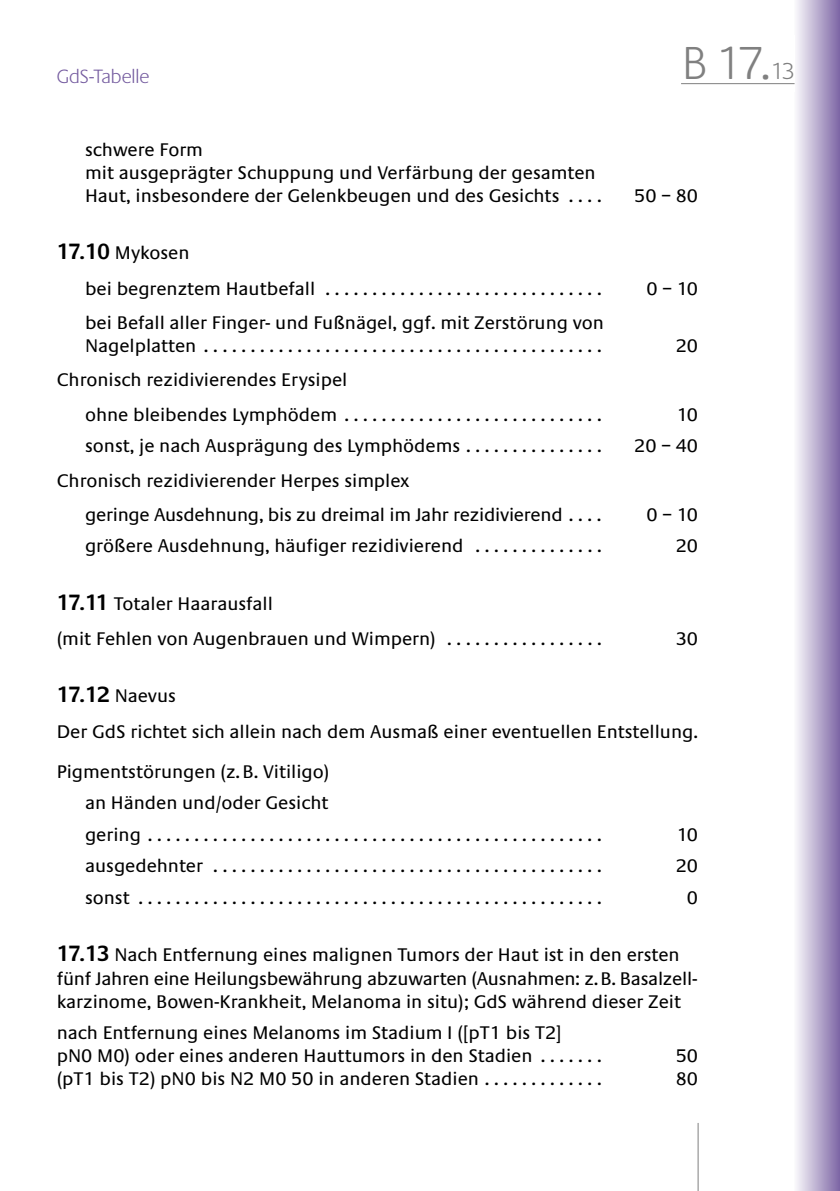
<style>
.page{position:relative;width:840px;height:1191px;background:#fff}
.page>*{position:absolute;margin:0;border:0;box-sizing:border-box;transform-origin:0 0}
.t1{font:300 48px "Praxis EF";color:#808080}
.t2{font:300 20px "Praxis EF";color:#745b9f}
.t3{font:19px/23px "Praxis EF";color:#000}
.s1{font-weight:600;font-size:23px}
.s2{font-size:24px}
</style>
<div class="page">
<hr style="left:697px;top:1123px;width:1px;height:68px;background:#808080">
<div style="left:794px;top:0;width:45px;height:1191px;background:linear-gradient(to right,#fbfbfd,#8069a7)"></div>
<hr style="left:680px;top:83px;width:114px;height:1px;background:#808080">
<p class="t2" style="left:57px;top:69px;width:94px">GdS-Tabelle</p>
<p class="t3" style="left:85px;top:140px;width:517px">schwere Form<br>mit ausgeprägter Schuppung und Verfärbung der gesamten<br>Haut, insbesondere der Gelenkbeugen und des Gesichts . . . .</p>
<p class="t3" style="left:85px;top:237px;width:517px;line-height:35.4px;text-indent:-28px"><span class="s1">17.10</span> Mykosen<br>bei begrenztem Hautbefall . . . . . . . . . . . . . . . . . . . . . . . . . . . . . .</p>
<p class="t3" style="left:85px;top:313px;width:520px">bei Befall aller Finger- und Fußnägel, ggf. mit Zerstörung von<br>Nagelplatten . . . . . . . . . . . . . . . . . . . . . . . . . . . . . . . . . . . . . . . . . . .</p>
<p class="t3" style="left:85px;top:364px;width:517px;line-height:34.4px;text-indent:-28px">Chronisch rezidivierendes Erysipel<br>ohne bleibendes Lymphödem . . . . . . . . . . . . . . . . . . . . . . . . . . . .</p>
<h1 class="t1" style="left:682px;top:46px;width:113px">B 17.<span class="s2">13</span></h1>
<p class="t3" style="left:634px;top:186px;width:65px">50 – 80</p>
<p class="t3" style="left:646px;top:278px;width:53px">0 – 10</p>
<p class="t3" style="left:675px;top:336px;width:24px">20</p>
<p class="t3" style="left:676px;top:404px;width:23px">10</p>
<p class="t3" style="left:85px;top:436px;width:517px">sonst, je nach Ausprägung des Lymphödems . . . . . . . . . . . . . . .</p>
<p class="t3" style="left:634px;top:436px;width:65px">20 – 40</p>
<p class="t3" style="left:85px;top:464px;width:517px;line-height:34.4px;text-indent:-28px">Chronisch rezidivierender Herpes simplex<br>geringe Ausdehnung, bis zu dreimal im Jahr rezidivierend . . . .</p>
<p class="t3" style="left:646px;top:504px;width:53px">0 – 10</p>
<p class="t3" style="left:85px;top:536px;width:517px">größere Ausdehnung, häufiger rezidivierend . . . . . . . . . . . . . .</p>
<p class="t3" style="left:675px;top:536px;width:24px">20</p>
<p class="t3" style="left:57px;top:587px;width:546px;line-height:35.4px"><span class="s1">17.11</span> Totaler Haarausfall<br>(mit Fehlen von Augenbrauen und Wimpern) . . . . . . . . . . . . . . . . .</p>
<p class="t3" style="left:675px;top:629px;width:24px">30</p>
<p class="t3" style="left:57px;top:680px;width:642px;line-height:35.4px"><span class="s1">17.12</span> Naevus<br>Der GdS richtet sich allein nach dem Ausmaß einer eventuellen Entstellung.</p>
<p class="t3" style="left:85px;top:757px;width:517px;line-height:31.6px;text-indent:-28px">Pigmentstörungen (z.B. Vitiligo)<br>an Händen und/oder Gesicht<br>gering . . . . . . . . . . . . . . . . . . . . . . . . . . . . . . . . . . . . . . . . . . . . . . . . .</p>
<p class="t3" style="left:676px;top:824px;width:23px">10</p>
<p class="t3" style="left:85px;top:856px;width:517px">ausgedehnter . . . . . . . . . . . . . . . . . . . . . . . . . . . . . . . . . . . . . . . . . .</p>
<p class="t3" style="left:675px;top:856px;width:24px">20</p>
<p class="t3" style="left:85px;top:887px;width:517px">sonst . . . . . . . . . . . . . . . . . . . . . . . . . . . . . . . . . . . . . . . . . . . . . . . . . .</p>
<p class="t3" style="left:686px;top:887px;width:13px">0</p>
<p class="t3" style="left:57px;top:944px;width:642px"><span class="s1">17.13</span> Nach Entfernung eines malignen Tumors der Haut ist in den ersten fünf Jahren eine Heilungsbewährung abzuwarten (Ausnahmen: z.B. Basalzell&shy;karzinome, Bowen-Krankheit, Melanoma in situ); GdS während dieser Zeit</p>
<p class="t3" style="left:57px;top:1023px;width:546px">nach Entfernung eines Melanoms im Stadium I ([pT1 bis T2] pN0 M0) oder eines anderen Hauttumors in den Stadien . . . . . . .</p>
<p class="t3" style="left:675px;top:1046px;width:24px">50</p>
<p class="t3" style="left:57px;top:1069px;width:546px">(pT1 bis T2) pN0 bis N2 M0 50 in anderen Stadien . . . . . . . . . . . . .</p>
<p class="t3" style="left:675px;top:1069px;width:24px">80</p>
</div>
